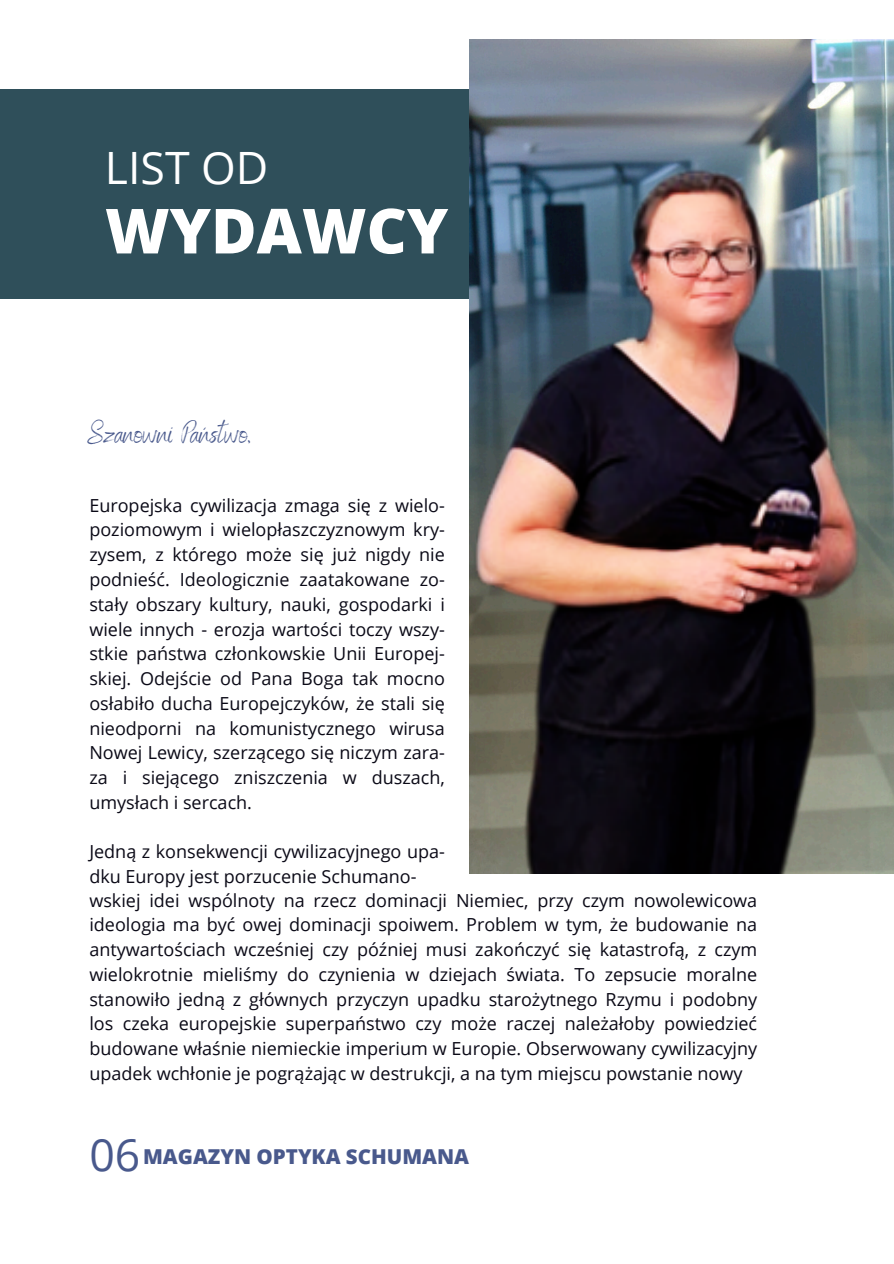
<style>
.page{position:relative;width:894px;height:1264px;background:#fff}
.page>*{position:absolute;margin:0;border:0;box-sizing:border-box;transform-origin:0 0}
.t1{font:800 62.25px "Open Sans";color:#fff}
.t2{font:44.55px "Open Sans";color:#fff}
.t3{font:44.55px "Open Sans";color:#49598c}
.t4{font:30px "Benedict";color:#49598c}
.t5{font:800 20.55px "Open Sans";color:#49598c}
.t6{font:18px/24.8px "Open Sans";color:#0a0916;text-align:justify}
</style>
<div class="page">
<div style="left:0;top:89px;width:893px;height:209px;background:#2f4f5a"></div>
<img style="left:469px;top:39px;width:424px;height:834px">
<img style="left:474px;top:167px;width:385px;height:706px">
<p class="t2" style="left:105px;top:136px;width:165px">LIST OD</p>
<p class="t1" style="left:105px;top:187px;width:344px">WYDAWCY</p>
<p class="t4" style="left:88px;top:413px;width:164px">Szanowni Państwo,</p>
<h2 class="t6" style="left:89px;top:492px;width:357px">Europejska cywilizacja zmaga się z wielo&shy;poziomowym i wielopłaszczyznowym kry&shy;zysem, z którego może się już nigdy nie podnieść. Ideologicznie zaatakowane zo&shy;stały obszary kultury, nauki, gospodarki i wiele innych - erozja wartości toczy wszy&shy;stkie państwa członkowskie Unii Europej&shy;skiej. Odejście od Pana Boga tak mocno osłabiło ducha Europejczyków, że stali się nieodporni na komunistycznego wirusa Nowej Lewicy, szerzącego się niczym zara&shy;za i siejącego zniszczenia w duszach, umysłach i sercach.</h2>
<h1 class="t6" style="left:89px;top:839px;width:357px">Jedną z konsekwencji cywilizacyjnego upa&shy;dku Europy jest porzucenie Schumano-</h1>
<p class="t6" style="left:89px;top:887px;width:669px">wskiej idei wspólnoty na rzecz dominacji Niemiec, przy czym nowolewicowa ideologia ma być owej dominacji spoiwem. Problem w tym, że budowanie na antywartościach wcześniej czy później musi zakończyć się katastrofą, z czym wielokrotnie mieliśmy do czynienia w dziejach świata. To zepsucie moralne stanowiło jedną z głównych przyczyn upadku starożytnego Rzymu i podobny los czeka europejskie superpaństwo czy może raczej należałoby powiedzieć budowane właśnie niemieckie imperium w Europie. Obserwowany cywilizacyjny upadek wchłonie je pogrążając w destrukcji, a na tym miejscu powstanie nowy</p>
<h3 class="t3" style="left:89px;top:1123px;width:52px">06</h3>
<p class="t5" style="left:143px;top:1142px;width:327px">MAGAZYN OPTYKA SCHUMANA</p>
</div>
